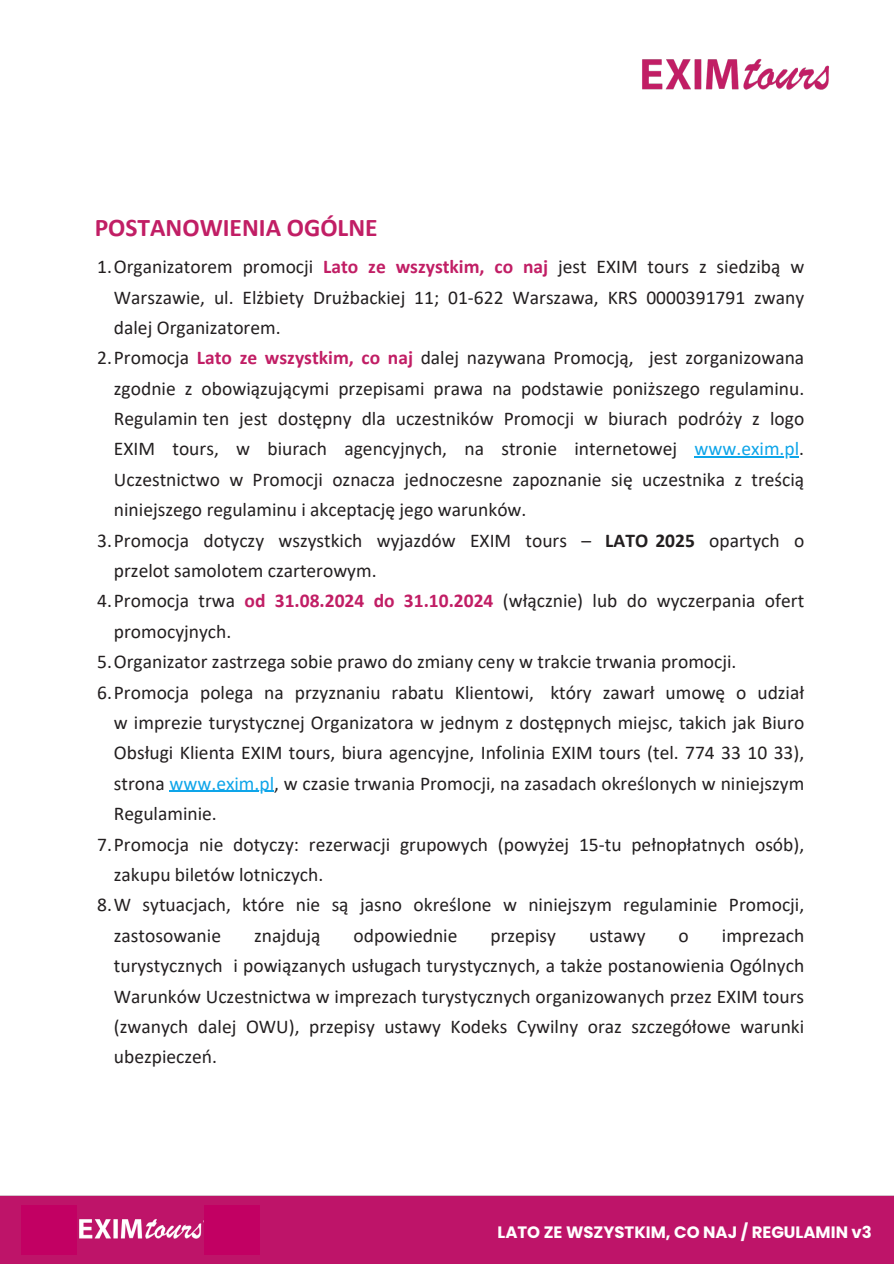
<style>
.page{position:relative;width:894px;height:1264px;background:#fff}
.page>*{position:absolute;margin:0;border:0;box-sizing:border-box;transform-origin:0 0}
.t1{font:700 25.5px "Calibri";color:#c11e65}
.t2{font:19.5px/30.3px "Calibri";color:#231f20;text-align:justify}
.t3{font:19.5px "Calibri";color:#0ea5e9}
.t4{font:700 16.5px "Poppins";color:#fff}
.s1{font-weight:700;color:#c11e65}
.s2{color:#231f20}
.s3{font-weight:700}
.s4{color:#0ea5e9}
</style>
<div class="page">
<div style="left:0;top:1195px;width:893px;height:68px;background:#be1469"></div>
<img style="left:642px;top:58px;width:187px;height:32px">
<hr style="left:694px;top:456px;width:105px;height:2px;background:#0ea5e9">
<hr style="left:169px;top:791px;width:105px;height:1px;background:#0ea5e9">
<div style="left:21px;top:1205px;width:55px;height:50px;background:#c20063"></div>
<div style="left:204px;top:1205px;width:56px;height:50px;background:#c20063"></div>
<p class="t1" style="left:95px;top:217px;width:284px">POSTANOWIENIA OGÓLNE</p>
<p class="t2" style="left:114px;top:253px;width:691px;text-indent:-17px">1.Organizatorem promocji <span class="s1">Lato ze wszystkim, co naj</span> jest EXIM tours z siedzibą w Warszawie, ul. Elżbiety Drużbackiej 11; 01-622 Warszawa, KRS 0000391791 zwany dalej Organizatorem.</p>
<p class="t2" style="left:114px;top:344px;width:691px;text-indent:-17px">2.Promocja <span class="s1">Lato ze wszystkim, co naj</span> dalej nazywana Promocją, jest zorganizowana zgodnie z obowiązującymi przepisami prawa na podstawie poniższego regulaminu.<br>Regulamin ten jest dostępny dla uczestników Promocji w biurach podróży z logo EXIM tours, w biurach agencyjnych, na stronie internetowej</p>
<p class="t3" style="left:694px;top:441px;width:111px">www.exim.pl<span class="s2">.</span></p>
<p class="t2" style="left:114px;top:466px;width:691px">Uczestnictwo w Promocji oznacza jednoczesne zapoznanie się uczestnika z treścią</p>
<p class="t2" style="left:114px;top:496px;width:414px">niniejszego regulaminu i akceptację jego warunków.</p>
<p class="t2" style="left:97px;top:526px;width:708px">3.Promocja dotyczy wszystkich wyjazdów EXIM tours – <span class="s3">LATO 2025</span> opartych o</p>
<p class="t2" style="left:114px;top:557px;width:264px">przelot samolotem czarterowym.</p>
<p class="t2" style="left:97px;top:587px;width:708px">4.Promocja trwa <span class="s1">od 31.08.2024 do 31.10.2024</span> (włącznie) lub do wyczerpania ofert</p>
<p class="t2" style="left:114px;top:617px;width:119px">promocyjnych.</p>
<p class="t2" style="left:97px;top:648px;width:640px">5.Organizator zastrzega sobie prawo do zmiany ceny w trakcie trwania promocji.</p>
<p class="t2" style="left:97px;top:678px;width:285px">6.Promocja polega na przyznaniu</p>
<p class="t2" style="left:114px;top:678px;width:691px;text-indent:277px">rabatu Klientowi, który zawarł umowę o udział w imprezie turystycznej Organizatora w jednym z dostępnych miejsc, takich jak Biuro Obsługi Klienta EXIM tours, biura agencyjne, Infolinia EXIM tours (tel. 774 33 10 33), strona <span class="s4">www.exim.pl</span>, w czasie trwania Promocji, na zasadach określonych w niniejszym</p>
<p class="t2" style="left:114px;top:800px;width:104px">Regulaminie.</p>
<p class="t2" style="left:97px;top:830px;width:708px">7.Promocja nie dotyczy: rezerwacji grupowych (powyżej 15-tu pełnopłatnych osób),</p>
<p class="t2" style="left:114px;top:860px;width:211px">zakupu biletów lotniczych.</p>
<p class="t2" style="left:97px;top:891px;width:708px">8.W sytuacjach, które nie są jasno określone w niniejszym regulaminie Promocji,</p>
<p class="t2" style="left:114px;top:921px;width:109px">zastosowanie</p>
<p class="t2" style="left:254px;top:921px;width:68px">znajdują</p>
<p class="t2" style="left:353px;top:921px;width:105px">odpowiednie</p>
<p class="t2" style="left:490px;top:921px;width:67px">przepisy</p>
<p class="t2" style="left:589px;top:921px;width:58px">ustawy</p>
<p class="t2" style="left:678px;top:921px;width:12px">o</p>
<p class="t2" style="left:114px;top:921px;width:691px;text-indent:607px">imprezach turystycznych i powiązanych usługach turystycznych, a także postanowienia Ogólnych Warunków Uczestnictwa w imprezach turystycznych organizowanych przez EXIM tours</p>
<p class="t2" style="left:114px;top:1012px;width:691px">(zwanych dalej OWU), przepisy ustawy Kodeks Cywilny oraz szczegółowe warunki ubezpieczeń.</p>
<p class="t4" style="left:497px;top:1220px;width:376px">LATO ZE WSZYSTKIM, CO NAJ / REGULAMIN v3</p>
</div>
